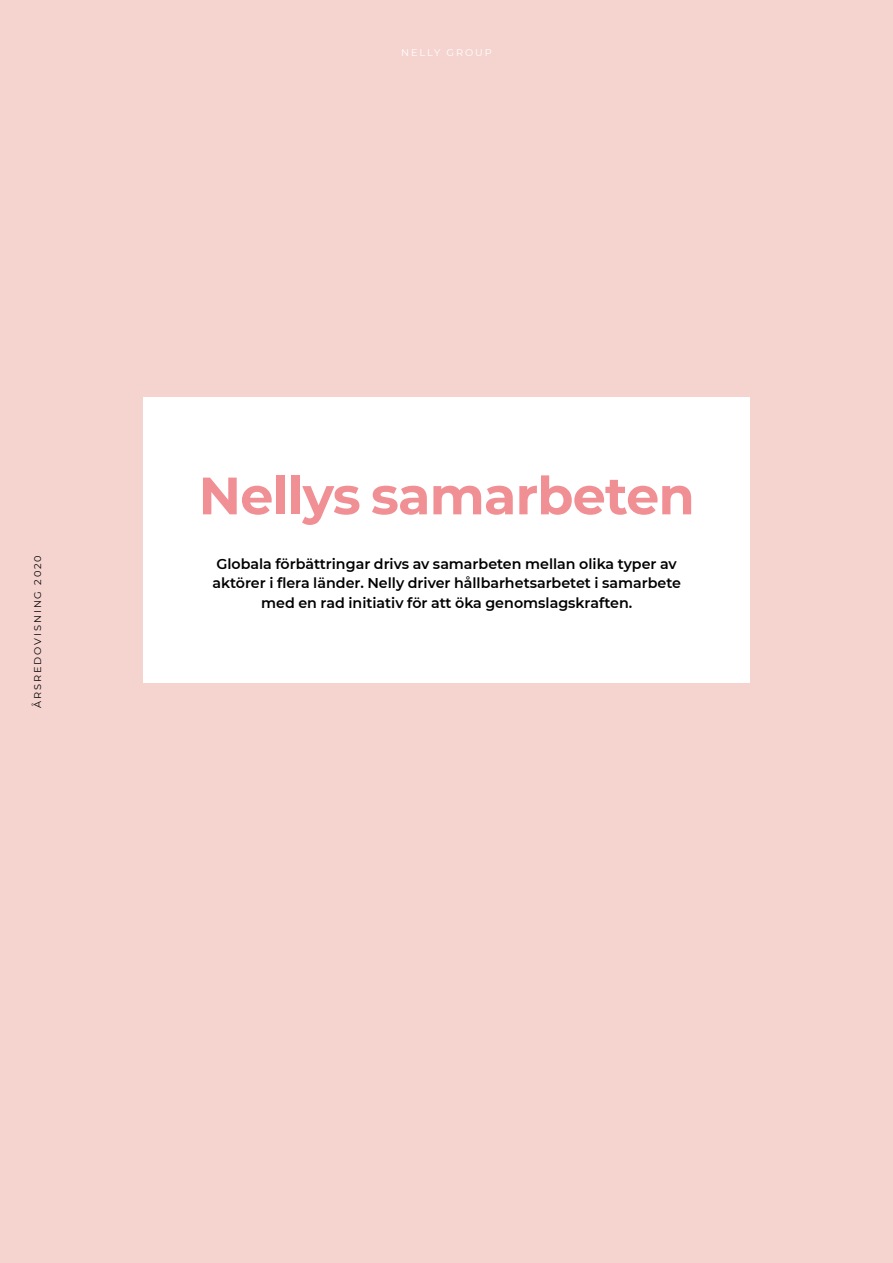
<style>
.page{position:relative;width:893px;height:1263px;background:#f5d4d0}
.page>*{position:absolute;margin:0;border:0;box-sizing:border-box;transform-origin:0 0}
.t1{font:700 52.5px "Montserrat";letter-spacing:-.015em;color:#f19094}
.t2{font:600 14.25px/19.5px "Montserrat";color:#000;text-align:center}
.t3{font:9.75px "Montserrat";letter-spacing:.2em;color:#000}
.t4{font:9.75px "Montserrat";letter-spacing:.2em;color:#fff}
</style>
<div class="page">
<div style="left:143px;top:396px;width:607px;height:286px;background:#fff"></div>
<p class="t4" style="left:401px;top:46px;width:92px">NELLY GROUP</p>
<p class="t3" style="left:31px;top:708px;width:154px;rotate:-90deg">ÅRSREDOVISNING 2020</p>
<h1 class="t1" style="left:199px;top:458px;width:498px">Nellys samarbeten</h1>
<p class="t2" style="left:212px;top:553px;width:470px">Globala förbättringar drivs av samarbeten mellan olika typer av aktörer i flera länder. Nelly driver hållbarhetsarbetet i samarbete med en rad initiativ för att öka genomslagskraften.</p>
</div>
